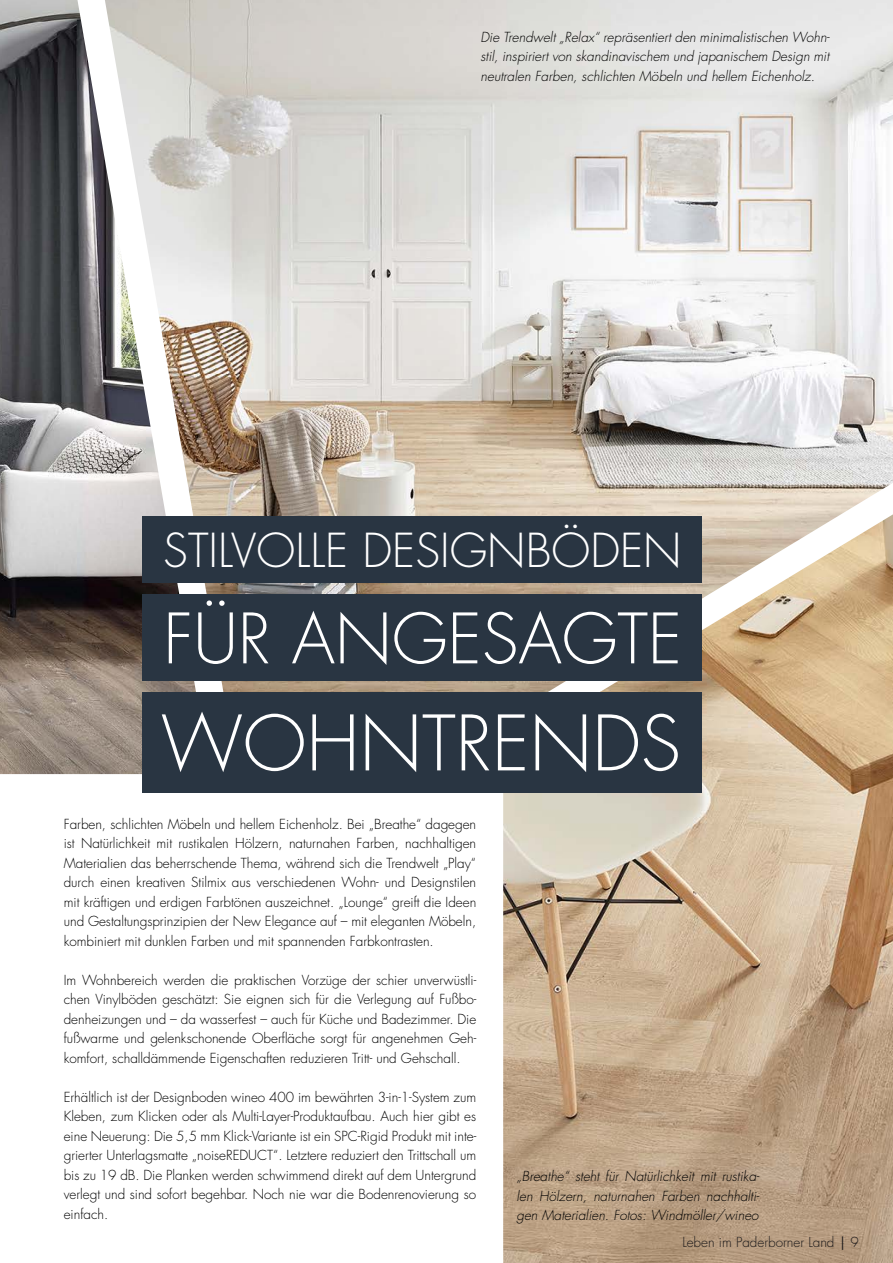
<style>
.page{position:relative;width:893px;height:1263px;background:#fff}
.page>*{position:absolute;margin:0;border:0;box-sizing:border-box;transform-origin:0 0}
.t1{font:300 74.25px "Futura";color:#fff}
.t2{font:300 67.5px "Futura";color:#fff}
.t3{font:300 45.6px "Futura";color:#fff}
.t4{font:300 13.5px/19.5px "Futura";color:#000;text-align:justify}
.t5{font:italic 300 13.5px/19.5px "Futura";color:#000;text-align:justify}
.t6{font:300 13.5px "Futura";color:#1e1b1b}
.s1{font-weight:400}
</style>
<div class="page">
<img style="left:503px;top:861px;width:390px;height:402px">
<img style="left:246px;top:0;width:647px;height:692px">
<img style="left:0;top:0;width:142px;height:774px">
<img style="left:60px;top:0;width:186px;height:750px">
<svg style="left:302px;top:400px;width:591px;height:461px;background:#d4c5b1"></svg>
<div style="left:142px;top:516px;width:560px;height:67px;background:#293542"></div>
<div style="left:142px;top:594px;width:560px;height:87px;background:#293542"></div>
<div style="left:142px;top:692px;width:560px;height:100px;background:#293542"></div>
<p class="t5" style="left:480px;top:28px;width:351px">Die Trendwelt „Relax“ repräsentiert den minimalistischen Wohn&shy;stil, inspiriert von skandinavischem und japanischem Design mit neutralen Farben, schlichten Möbeln und hellem Eichenholz.</p>
<h3 class="t3" style="left:163px;top:523px;width:520px">STILVOLLE DESIGNBÖDEN</h3>
<h2 class="t2" style="left:163px;top:598px;width:520px">FÜR ANGESAGTE</h2>
<h1 class="t1" style="left:161px;top:698px;width:522px">WOHNTRENDS</h1>
<p class="t4" style="left:64px;top:814px;width:414px">Farben, schlichten Möbeln und hellem Eichenholz. Bei „Breathe“ dagegen ist Natürlichkeit mit rustikalen Hölzern, naturnahen Farben, nachhaltigen Materialien das beherrschende Thema, während sich die Trendwelt „Play“ durch einen kreativen Stilmix aus verschiedenen Wohn- und Designstilen mit kräftigen und erdigen Farbtönen auszeichnet. „Lounge“ greift die Ideen und Gestaltungsprinzipien der New Elegance auf – mit eleganten Möbeln, kombiniert mit dunklen Farben und mit spannenden Farbkontrasten.</p>
<p class="t4" style="left:64px;top:970px;width:414px">Im Wohnbereich werden die praktischen Vorzüge der schier unverwüstli&shy;chen Vinylböden geschätzt: Sie eignen sich für die Verlegung auf Fußbo&shy;denheizungen und – da wasserfest – auch für Küche und Badezimmer. Die fußwarme und gelenkschonende Oberfläche sorgt für angenehmen Geh&shy;komfort, schalldämmende Eigenschaften reduzieren Tritt- und Gehschall.</p>
<p class="t4" style="left:64px;top:1087px;width:414px">Erhältlich ist der Designboden wineo 400 im bewährten 3-in-1-System zum Kleben, zum Klicken oder als Multi-Layer-Produktaufbau. Auch hier gibt es eine Neuerung: Die 5,5 mm Klick-Variante ist ein SPC-Rigid Produkt mit inte&shy;grierter Unterlagsmatte „noiseREDUCT“. Letztere reduziert den Trittschall um bis zu 19 dB. Die Planken werden schwimmend direkt auf dem Untergrund verlegt und sind sofort begehbar. Noch nie war die Bodenrenovierung so einfach.</p>
<p class="t5" style="left:516px;top:1167px;width:245px">„Breathe“ steht für Natürlichkeit mit rustika&shy;len Hölzern, naturnahen Farben nachhalti&shy;gen Materialien. Fotos: Windmöller/wineo</p>
<p class="t6" style="left:682px;top:1234px;width:178px">Leben im Paderborner Land <span class="s1">|</span> 9</p>
</div>
